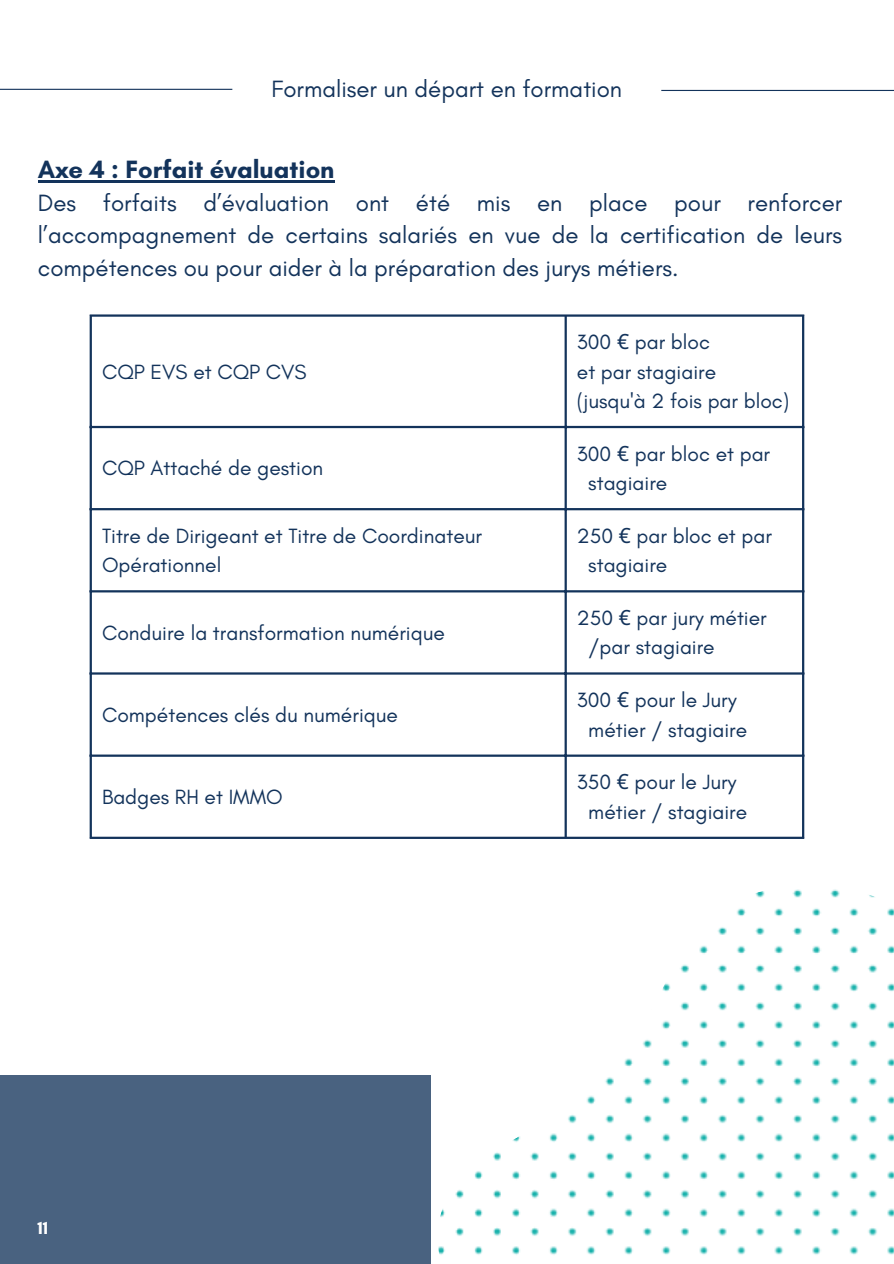
<style>
.page{position:relative;width:894px;height:1264px;background:#fff}
.page>*{position:absolute;margin:0;border:0;box-sizing:border-box;transform-origin:0 0}
.t1{font:700 25.5px "Glacial Indifference";color:#13335b}
.t2{font:24px/32.7px "Glacial Indifference";color:#13335b;text-align:justify}
.t3{font:21px/29.2px "Glacial Indifference";color:#13335b}
.t4{font:700 18px "Glacial Indifference";color:#fff}
.s1{font-family:"Noto Sans"}
</style>
<div class="page">
<div style="left:0;top:1074px;width:430px;height:189px;background:#496280"></div>
<hr style="left:0;top:89px;width:232px;height:1px;background:#13335b">
<hr style="left:661px;top:90px;width:232px;height:1px;background:#13335b">
<svg style="left:438px;top:889px;width:455px;height:366px"></svg>
<hr style="left:90px;top:317px;width:2px;height:519px;background:#13335b">
<hr style="left:564px;top:317px;width:2px;height:519px;background:#13335b">
<hr style="left:801px;top:317px;width:3px;height:519px;background:#13335b">
<hr style="left:90px;top:314px;width:714px;height:3px;background:#13335b">
<hr style="left:90px;top:426px;width:714px;height:2px;background:#13335b">
<hr style="left:90px;top:508px;width:714px;height:2px;background:#13335b">
<hr style="left:90px;top:590px;width:714px;height:2px;background:#13335b">
<hr style="left:90px;top:672px;width:714px;height:2px;background:#13335b">
<hr style="left:90px;top:754px;width:714px;height:2px;background:#13335b">
<hr style="left:90px;top:836px;width:714px;height:3px;background:#13335b">
<hr style="left:38px;top:180px;width:296px;height:2px;background:#13335b">
<p class="t2" style="left:271px;top:72px;width:352px">Formaliser un départ en formation</p>
<p class="t1" style="left:38px;top:154px;width:298px">Axe 4 : Forfait évaluation</p>
<p class="t2" style="left:38px;top:186px;width:805px">Des forfaits d’évaluation ont été mis en place pour renforcer l’accompagnement de certains salariés en vue de la certification de leurs compétences ou pour aider à la préparation des jurys métiers.</p>
<h1 class="t3" style="left:102px;top:356px;width:206px">CQP EVS et CQP CVS</h1>
<p class="t3" style="left:102px;top:453px;width:223px">CQP Attaché de gestion</p>
<h1 class="t3" style="left:576px;top:327px;width:134px">300 <span class="s1">€</span> par bloc</h1>
<p class="t3" style="left:576px;top:356px;width:141px">et par stagiaire</p>
<p class="t3" style="left:576px;top:386px;width:214px">(jusqu'à 2 fois par bloc)</p>
<p class="t3" style="left:576px;top:439px;width:195px">300 <span class="s1">€</span> par bloc et par</p>
<p class="t3" style="left:588px;top:468px;width:80px">stagiaire</p>
<p class="t3" style="left:102px;top:521px;width:381px">Titre de Dirigeant et Titre de Coordinateur<br>Opérationnel</p>
<p class="t3" style="left:576px;top:521px;width:196px">250 <span class="s1">€</span> par bloc et par</p>
<p class="t3" style="left:588px;top:550px;width:80px">stagiaire</p>
<p class="t3" style="left:102px;top:617px;width:344px">Conduire la transformation numérique</p>
<p class="t3" style="left:102px;top:700px;width:297px">Compétences clés du numérique</p>
<p class="t3" style="left:102px;top:782px;width:182px">Badges RH et IMMO</p>
<p class="t3" style="left:576px;top:603px;width:191px">250 <span class="s1">€</span> par jury métier</p>
<p class="t3" style="left:588px;top:632px;width:128px">/par stagiaire</p>
<p class="t3" style="left:576px;top:685px;width:161px">300 <span class="s1">€</span> pour le Jury</p>
<p class="t3" style="left:588px;top:714px;width:160px">métier / stagiaire</p>
<p class="t3" style="left:576px;top:767px;width:161px">350 <span class="s1">€</span> pour le Jury</p>
<p class="t3" style="left:588px;top:796px;width:160px">métier / stagiaire</p>
<p class="t4" style="left:37px;top:1216px;width:12px">11</p>
</div>
